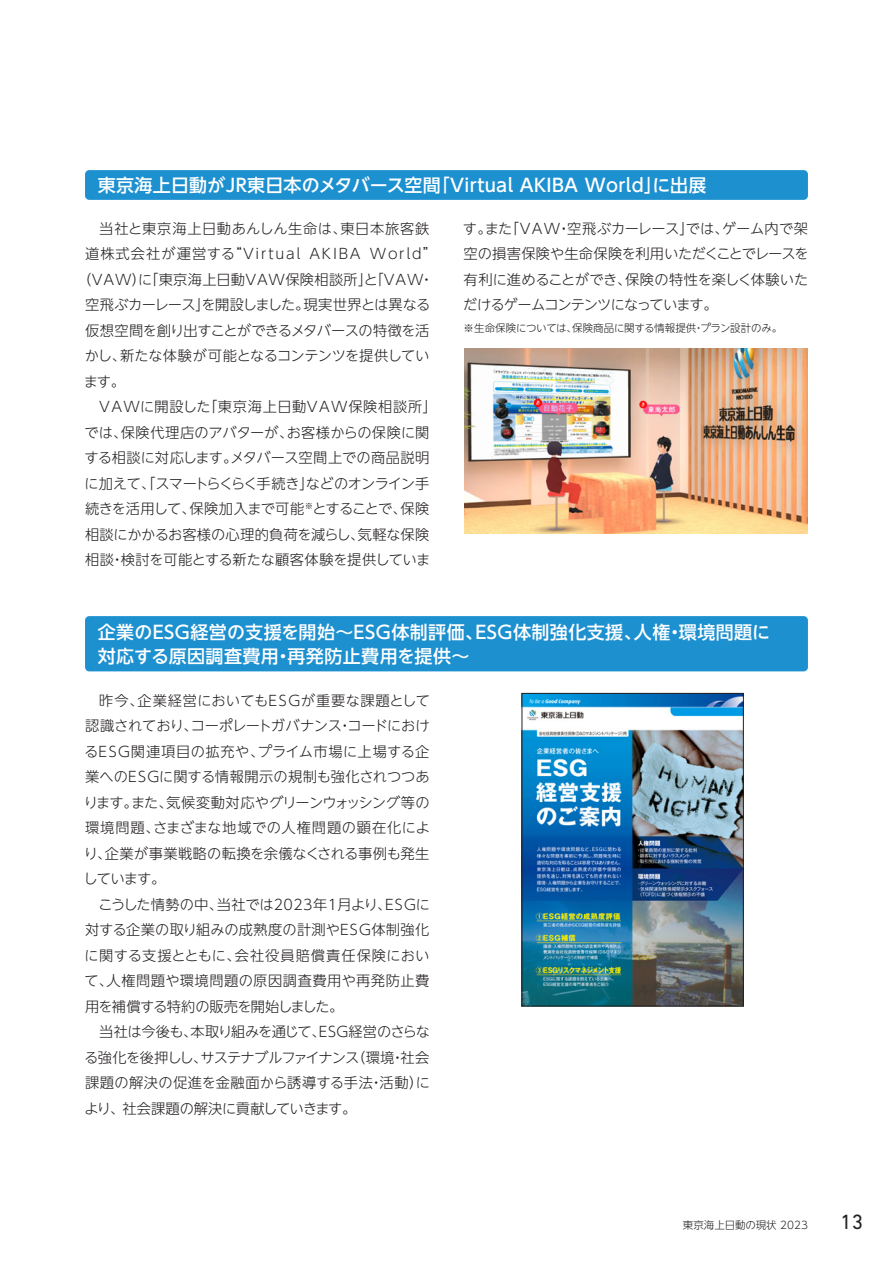
<style>
.page{position:relative;width:893px;height:1263px;background:#fff}
.page>*{position:absolute;margin:0;border:0;box-sizing:border-box;transform-origin:0 0}
.t1{font:21px "DIN Next LT Pro";color:#231f20}
.t2{font:500 18px/24px "UD Shin Go NT Pro";letter-spacing:.02em;color:#fff}
.t3{font:300 14.25px/25.5px "UD Shin Go NT Pro";letter-spacing:.005em;color:#231f20;text-align:justify}
.t4{font:300 14.25px "UD Shin Go NT Pro";letter-spacing:-.025em;color:#231f20}
.t5{font:300 14.25px "UD Shin Go NT Pro";letter-spacing:.125em;color:#231f20}
.t6{font:300 14.25px "UD Shin Go NT Pro";letter-spacing:-.05em;color:#231f20}
.t7{font:300 14.25px "UD Shin Go NT Pro";letter-spacing:-.045em;color:#231f20}
.t8{font:300 14.25px "UD Shin Go NT Pro";letter-spacing:-.04em;color:#231f20}
.t9{font:300 14.25px "UD Shin Go NT Pro";letter-spacing:-.035em;color:#231f20}
.t10{font:300 14.25px "UD Shin Go NT Pro";letter-spacing:.045em;color:#231f20}
.t11{font:300 14.25px "UD Shin Go NT Pro";letter-spacing:.04em;color:#231f20}
.t12{font:300 10.5px "UD Shin Go NT Pro";letter-spacing:-.03em;color:#231f20}
.t13{font:300 10.5px "UD Shin Go NT Pro";letter-spacing:-.01em;color:#231f20}
</style>
<div class="page">
<div style="left:85px;top:170px;width:723px;height:30px;background:#1d90d0;border-radius:4px"></div>
<div style="left:85px;top:616px;width:723px;height:55px;background:#1d90d0;border-radius:4px"></div>
<img style="left:464px;top:349px;width:344px;height:184px">
<img style="left:524px;top:695px;width:217px;height:309px">
<div style="left:522px;top:693px;width:221px;height:313px;border:1px solid #231f20"></div>
<p class="t2" style="left:98px;top:172px;width:610px">東京海上日動がJR東日本のメタバース空間「Virtual AKIBA World」に出展</p>
<p class="t11" style="left:99px;top:217px;width:332px">当社と東京海上日動あんしん生命は、東日本旅客鉄</p>
<p class="t5" style="left:85px;top:242px;width:353px">道株式会社が運営する“Virtual AKIBA World”</p>
<p class="t3" style="left:77px;top:266px;width:358px">（VAW）に「東京海上日動VAW保険相談所」と「VAW・</p>
<p class="t7" style="left:85px;top:293px;width:347px">空飛ぶカーレース」を開設しました。現実世界とは異なる</p>
<p class="t9" style="left:85px;top:319px;width:346px">仮想空間を創り出すことができるメタバースの特徴を活</p>
<p class="t4" style="left:85px;top:344px;width:346px">かし、新たな体験が可能となるコンテンツを提供してい</p>
<p class="t3" style="left:84px;top:368px;width:43px">ます。</p>
<p class="t10" style="left:99px;top:395px;width:339px">VAWに開設した「東京海上日動VAW保険相談所」</p>
<p class="t3" style="left:85px;top:419px;width:346px">では、保険代理店のアバターが、お客様からの保険に関</p>
<p class="t3" style="left:85px;top:444px;width:346px">する相談に対応します。メタバース空間上での商品説明</p>
<p class="t6" style="left:84px;top:472px;width:346px">に加えて、「スマートらくらく手続き」などのオンライン手</p>
<p class="t8" style="left:85px;top:497px;width:346px">続きを活用して、保険加入まで可能<sup>※</sup>とすることで、保険</p>
<p class="t3" style="left:85px;top:521px;width:346px">相談にかかるお客様の心理的負荷を減らし、気軽な保険</p>
<p class="t4" style="left:85px;top:548px;width:347px">相談・検討を可能とする新たな顧客体験を提供していま</p>
<p class="t3" style="left:463px;top:215px;width:347px">す。また「VAW・空飛ぶカーレース」では、ゲーム内で架空の損害保険や生命保険を利用いただくことでレースを有利に進めることができ、保険の特性を楽しく体験いただけるゲームコンテンツになっています。</p>
<p class="t12" style="left:463px;top:320px;width:320px">※生命保険については、保険商品に関する情報提供・プラン設計のみ。</p>
<p class="t2" style="left:98px;top:619px;width:674px">企業のESG経営の支援を開始～ESG体制評価、ESG体制強化支援、人権・環境問題に対応する原因調査費用・再発防止費用を提供～</p>
<p class="t3" style="left:84px;top:687px;width:348px;text-indent:16px">昨今、企業経営においてもESGが重要な課題として認識されており、コーポレートガバナンス・コードにおけるESG関連項目の拡充や、プライム市場に上場する企業へのESGに関する情報開示の規制も強化されつつあります。また、気候変動対応やグリーンウォッシング等の環境問題、さまざまな地域での人権問題の顕在化により、企業が事業戦略の転換を余儀なくされる事例も発生しています。</p>
<p class="t3" style="left:84px;top:891px;width:347px;text-indent:14px">こうした情勢の中、当社では2023年1月より、ESGに対する企業の取り組みの成熟度の計測やESG体制強化に関する支援とともに、会社役員賠償責任保険において、人権問題や環境問題の原因調査費用や再発防止費用を補償する特約の販売を開始しました。</p>
<p class="t3" style="left:84px;top:1019px;width:347px;text-indent:15px">当社は今後も、本取り組みを通じて、ESG経営のさらなる強化を後押しし、サステナブルファイナンス（環境・社会課題の解決の促進を金融面から誘導する手法・活動）により、社会課題の解決に貢献していきます。</p>
<p class="t13" style="left:683px;top:1216px;width:126px">東京海上日動の現状 2023</p>
<h1 class="t1" style="left:840px;top:1209px;width:24px">13</h1>
</div>
